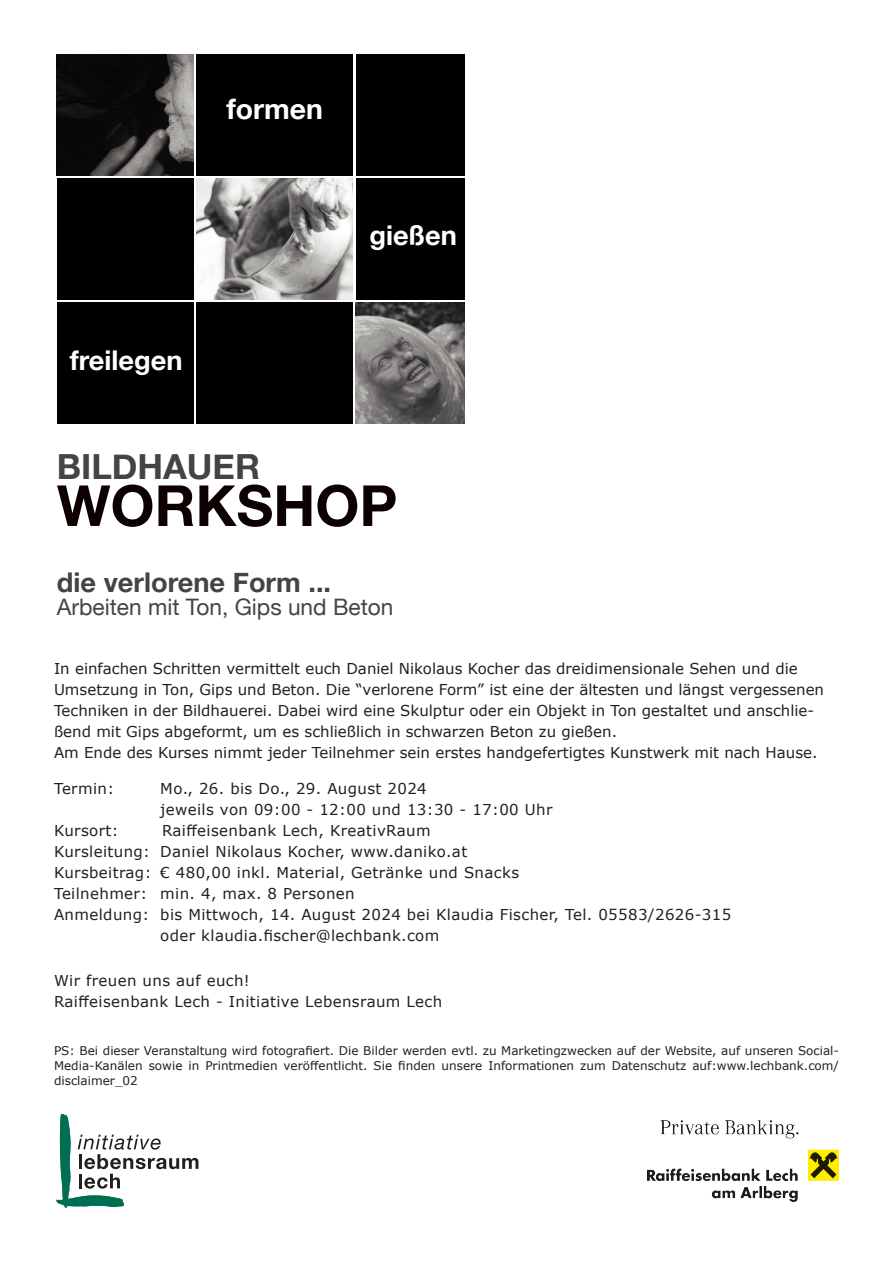
<style>
.page{position:relative;width:893px;height:1263px;background:#fff}
.page>*{position:absolute;margin:0;border:0;box-sizing:border-box;transform-origin:0 0}
.t1{font:700 56.7px "Helvetica Neue";color:#0d0000}
.t2{font:700 34.65px "Helvetica Neue";color:#444}
.t3{font:700 28.35px "Helvetica Neue";color:#fff}
.t4{font:700 27.15px "Helvetica Neue";color:#444}
.t5{font:700 27.15px "Helvetica Neue";color:#fff}
.t6{font:22.65px "Helvetica Neue";color:#444}
.fliesstext{font:15px/21px "Verdana";color:#231f20}
.fliesstext-2{font:15px "Verdana";letter-spacing:.025em;color:#231f20}
.t7{font:12px/15px "Verdana";color:#231f20;text-align:justify}
</style>
<div class="page">
<div style="left:57px;top:178px;width:136px;height:121px;background:#000"></div>
<img style="left:57px;top:54px;width:136px;height:121px">
<div style="left:196px;top:54px;width:157px;height:121px;background:#000"></div>
<div style="left:356px;top:54px;width:109px;height:121px;background:#000"></div>
<img style="left:196px;top:178px;width:157px;height:121px">
<div style="left:356px;top:178px;width:109px;height:121px;background:#000"></div>
<div style="left:57px;top:303px;width:136px;height:121px;background:#000"></div>
<div style="left:196px;top:303px;width:157px;height:121px;background:#000"></div>
<img style="left:356px;top:303px;width:109px;height:121px">
<svg style="left:56px;top:1114px;width:142px;height:94px"></svg>
<img style="left:648px;top:1120px;width:191px;height:81px">
<p class="t3" style="left:226px;top:87px;width:98px">formen</p>
<p class="t5" style="left:70px;top:339px;width:114px">freilegen</p>
<p class="t5" style="left:369px;top:214px;width:89px">gießen</p>
<p class="t2" style="left:57px;top:440px;width:205px">BILDHAUER</p>
<p class="t1" style="left:57px;top:461px;width:342px">WORKSHOP</p>
<p class="t4" style="left:57px;top:561px;width:276px">die verlorene Form ...</p>
<p class="t6" style="left:57px;top:591px;width:338px">Arbeiten mit Ton, Gips und Beton</p>
<p class="fliesstext" style="left:54px;top:658px;width:772px">In einfachen Schritten vermittelt euch Daniel Nikolaus Kocher das dreidimensionale Sehen und die Umsetzung in Ton, Gips und Beton. Die “verlorene Form” ist eine der ältesten und längst vergessenen Techniken in der Bildhauerei. Dabei wird eine Skulptur oder ein Objekt in Ton gestaltet und anschlie&shy;ßend mit Gips abgeformt, um es schließlich in schwarzen Beton zu gießen.</p>
<p class="fliesstext" style="left:54px;top:742px;width:765px">Am Ende des Kurses nimmt jeder Teilnehmer sein erstes handgefertigtes Kunstwerk mit nach Hause.</p>
<p class="fliesstext" style="left:54px;top:778px;width:62px">Termin:</p>
<p class="fliesstext-2" style="left:160px;top:778px;width:268px">Mo., 26. bis Do., 29. August 2024</p>
<p class="fliesstext-2" style="left:160px;top:799px;width:394px">jeweils von 09:00 - 12:00 und 13:30 - 17:00 Uhr</p>
<p class="fliesstext-2" style="left:54px;top:820px;width:66px">Kursort:</p>
<p class="fliesstext-2" style="left:162px;top:820px;width:270px">Raiffeisenbank Lech, KreativRaum</p>
<p class="fliesstext-2" style="left:54px;top:841px;width:415px">Kursleitung: Daniel Nikolaus Kocher, www.daniko.at</p>
<p class="fliesstext-2" style="left:54px;top:862px;width:467px">Kursbeitrag: € 480,00 inkl. Material, Getränke und Snacks</p>
<p class="fliesstext-2" style="left:54px;top:883px;width:302px">Teilnehmer: min. 4, max. 8 Personen</p>
<p class="fliesstext-2" style="left:54px;top:904px;width:679px">Anmeldung: bis Mittwoch, 14. August 2024 bei Klaudia Fischer, Tel. 05583/2626-315</p>
<p class="fliesstext-2" style="left:160px;top:925px;width:281px">oder klaudia.fischer@lechbank.com</p>
<p class="fliesstext-2" style="left:54px;top:970px;width:197px">Wir freuen uns auf euch!</p>
<p class="fliesstext-2" style="left:54px;top:991px;width:390px">Raiffeisenbank Lech - Initiative Lebensraum Lech</p>
<p class="t7" style="left:54px;top:1042px;width:786px">PS: Bei dieser Veranstaltung wird fotografiert. Die Bilder werden evtl. zu Marketingzwecken auf der Website, auf unseren Social-Media-Kanälen sowie in Printmedien veröffentlicht. Sie finden unsere Informationen zum Datenschutz auf:www.lechbank.com/ disclaimer_02</p>
</div>
